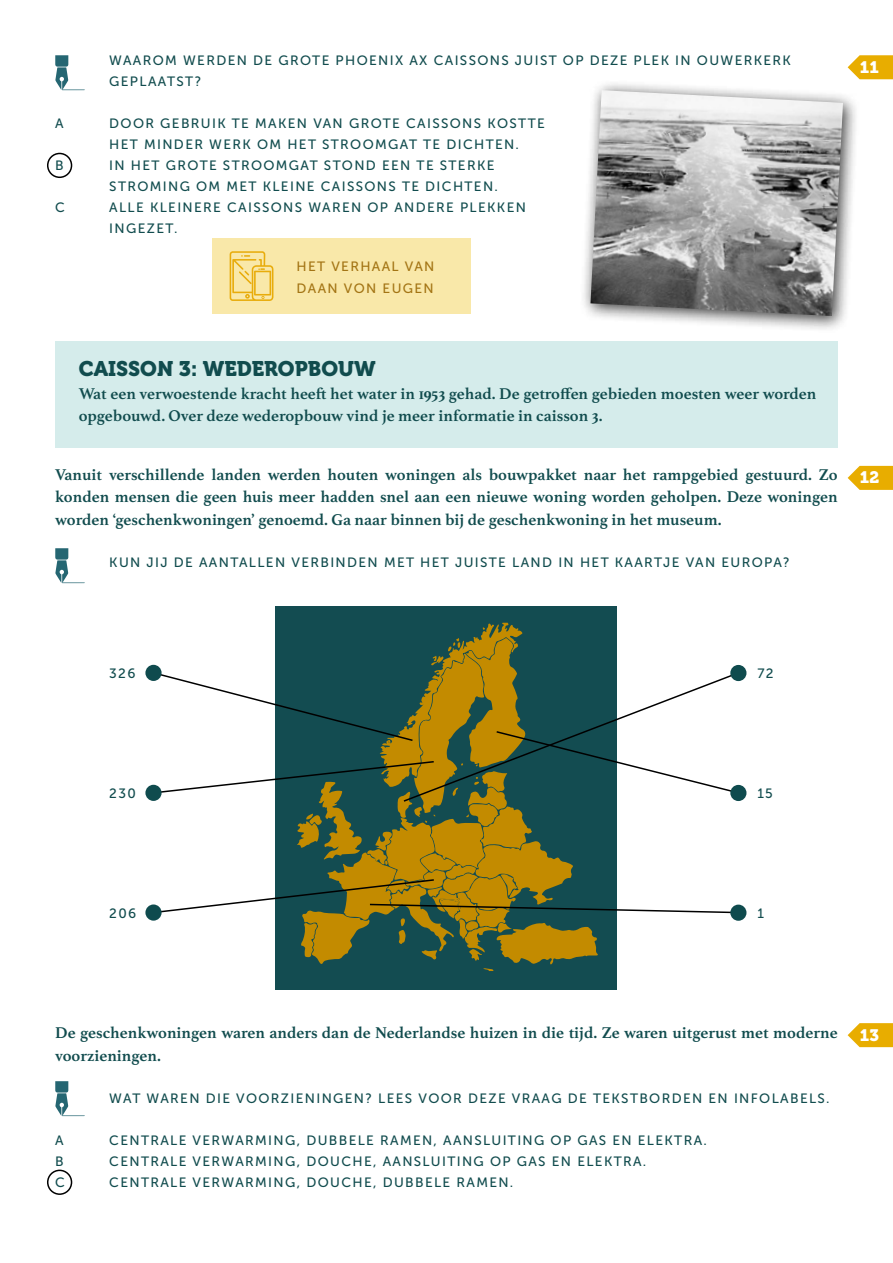
<style>
.page{position:relative;width:893px;height:1263px;background:#fff}
.page>*{position:absolute;margin:0;border:0;box-sizing:border-box;transform-origin:0 0}
.t1{font:21px "Museo 900";color:#114c4e}
.t2{font:700 16.5px/22.5px "Athelas";color:#114c4e}
.t3{font:16.5px "Museo 900";color:#fff}
.t4{font:13.5px/21px "Museo Sans 500";letter-spacing:.1em;color:#114c4e}
.t5{font:13.5px/21px "Museo Sans 500";letter-spacing:.1em;color:#a37414}
</style>
<div class="page">
<div style="left:276px;top:606px;width:341px;height:384px;background:#134c51"></div>
<svg style="left:152px;top:623px;width:587px;height:348px"></svg>
<svg style="left:55px;top:55px;width:30px;height:35px"></svg>
<svg style="left:848px;top:55px;width:45px;height:24px"></svg>
<svg style="left:848px;top:1023px;width:45px;height:24px"></svg>
<svg style="left:848px;top:466px;width:45px;height:24px"></svg>
<div style="left:580px;top:79px;width:280px;height:254px;background:#000;opacity:.75"></div>
<img style="left:590px;top:90px;width:253px;height:226px">
<div style="left:212px;top:238px;width:258px;height:76px;background:#f9e8a9"></div>
<div style="left:55px;top:341px;width:783px;height:106px;background:#d5eceb"></div>
<svg style="left:55px;top:548px;width:30px;height:35px"></svg>
<svg style="left:55px;top:1081px;width:30px;height:35px"></svg>
<div style="left:145px;top:665px;width:17px;height:16px;background:#0f4b4e;border-radius:50%"></div>
<div style="left:730px;top:665px;width:16px;height:16px;background:#0f4b4e;border-radius:50%"></div>
<div style="left:145px;top:785px;width:17px;height:16px;background:#0f4b4e;border-radius:50%"></div>
<div style="left:730px;top:785px;width:16px;height:16px;background:#0f4b4e;border-radius:50%"></div>
<div style="left:145px;top:904px;width:17px;height:17px;background:#0f4b4e;border-radius:50%"></div>
<div style="left:730px;top:904px;width:16px;height:17px;background:#0f4b4e;border-radius:50%"></div>
<svg style="left:230px;top:251px;width:43px;height:50px"></svg>
<div style="left:47px;top:153px;width:25px;height:25px;border:2px solid #000;border-radius:50%"></div>
<div style="left:47px;top:1169px;width:25px;height:26px;border:2px solid #000;border-radius:50%"></div>
<p class="t4" style="left:109px;top:50px;width:683px">WAAROM WERDEN DE GROTE PHOENIX AX CAISSONS JUIST OP DEZE PLEK IN OUWERKERK<br>GEPLAATST?</p>
<p class="t4" style="left:55px;top:113px;width:10px">A</p>
<p class="t4" style="left:109px;top:113px;width:437px">DOOR GEBRUIK TE MAKEN VAN GROTE CAISSONS KOSTTE<br>HET MINDER WERK OM HET STROOMGAT TE DICHTEN.</p>
<p class="t4" style="left:55px;top:155px;width:10px">B</p>
<p class="t4" style="left:109px;top:155px;width:390px">IN HET GROTE STROOMGAT STOND EEN TE STERKE<br>STROMING OM MET KLEINE CAISSONS TE DICHTEN.</p>
<p class="t4" style="left:55px;top:197px;width:11px">C</p>
<p class="t4" style="left:109px;top:197px;width:418px">ALLE KLEINERE CAISSONS WAREN OP ANDERE PLEKKEN<br>INGEZET.</p>
<p class="t5" style="left:297px;top:256px;width:139px">HET VERHAAL VAN<br>DAAN VON EUGEN</p>
<p class="t3" style="left:860px;top:58px;width:21px">11</p>
<h1 class="t1" style="left:79px;top:357px;width:298px">CAISSON 3: WEDEROPBOUW</h1>
<p class="t2" style="left:79px;top:383px;width:739px">Wat een verwoestende kracht heeft het water in 1953 gehad. De getroffen gebieden moesten weer worden opgebouwd. Over deze wederopbouw vind je meer informatie in caisson 3.</p>
<p class="t2" style="left:55px;top:464px;width:784px;text-align:justify">Vanuit verschillende landen werden houten woningen als bouwpakket naar het rampgebied gestuurd. Zo konden mensen die geen huis meer hadden snel aan een nieuwe woning worden geholpen. Deze woningen worden ‘geschenkwoningen’ genoemd. Ga naar binnen bij de geschenkwoning in het museum.</p>
<p class="t4" style="left:109px;top:552px;width:682px">KUN JIJ DE AANTALLEN VERBINDEN MET HET JUISTE LAND IN HET KAARTJE VAN EUROPA?</p>
<p class="t3" style="left:860px;top:468px;width:21px">12</p>
<p class="t4" style="left:109px;top:663px;width:28px">326</p>
<p class="t4" style="left:757px;top:663px;width:18px">72</p>
<p class="t4" style="left:109px;top:783px;width:28px">230</p>
<p class="t4" style="left:757px;top:783px;width:17px">15</p>
<p class="t4" style="left:109px;top:903px;width:28px">206</p>
<p class="t4" style="left:757px;top:903px;width:8px">1</p>
<p class="t2" style="left:55px;top:1022px;width:784px">De geschenkwoningen waren anders dan de Nederlandse huizen in die tijd. Ze waren uitgerust met moderne voorzieningen.</p>
<p class="t4" style="left:109px;top:1087px;width:722px">WAT WAREN DIE VOORZIENINGEN? LEES VOOR DEZE VRAAG DE TEKSTBORDEN EN INFOLABELS.</p>
<p class="t4" style="left:55px;top:1129px;width:10px">A</p>
<p class="t4" style="left:109px;top:1129px;width:599px">CENTRALE VERWARMING, DUBBELE RAMEN, AANSLUITING OP GAS EN ELEKTRA.</p>
<p class="t4" style="left:55px;top:1150px;width:10px">B</p>
<p class="t4" style="left:109px;top:1150px;width:539px">CENTRALE VERWARMING, DOUCHE, AANSLUITING OP GAS EN ELEKTRA.</p>
<p class="t4" style="left:55px;top:1171px;width:11px">C</p>
<p class="t4" style="left:109px;top:1171px;width:406px">CENTRALE VERWARMING, DOUCHE, DUBBELE RAMEN.</p>
<p class="t3" style="left:860px;top:1025px;width:21px">13</p>
</div>
